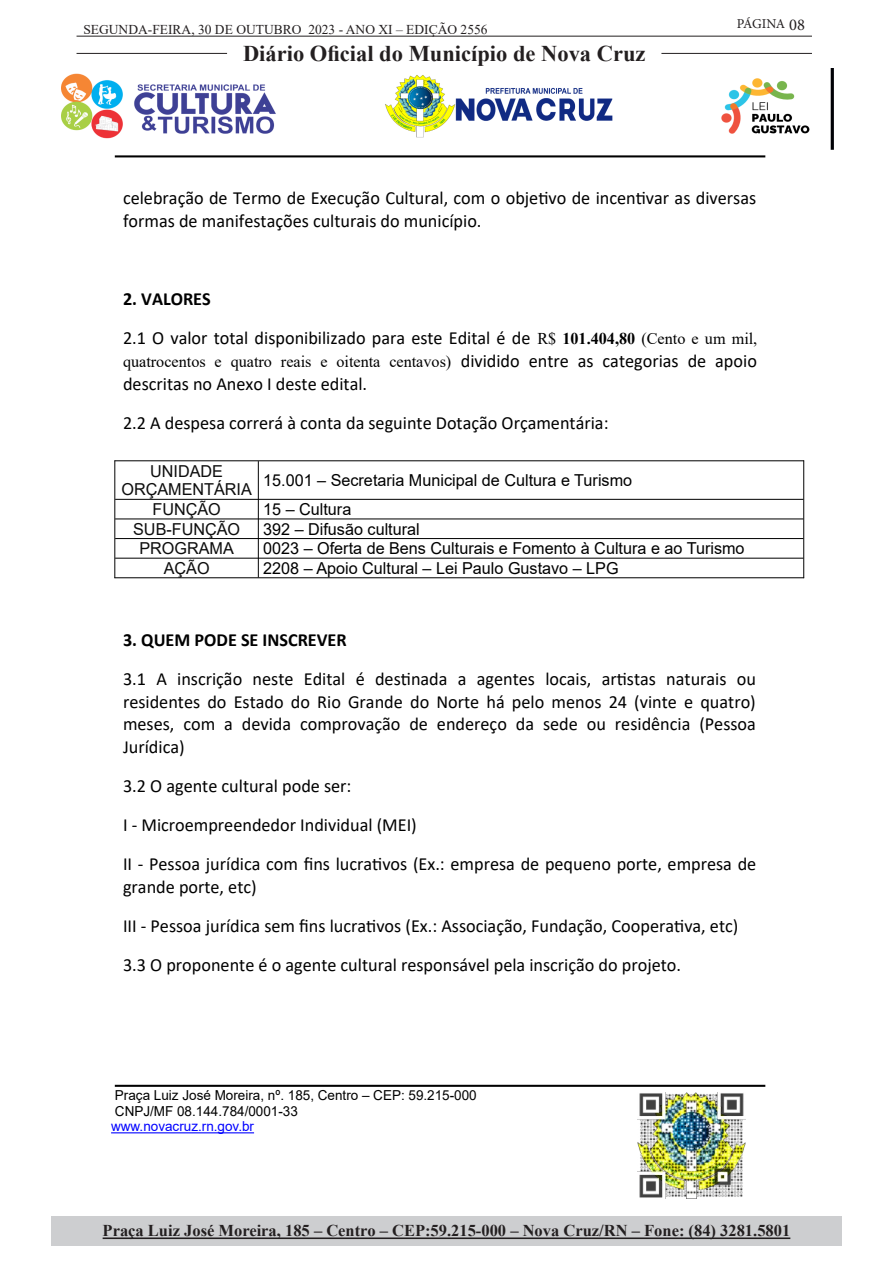
<style>
.page{position:relative;width:893px;height:1263px;background:#fff}
.page>*{position:absolute;margin:0;border:0;box-sizing:border-box;transform-origin:0 0}
.t1{font:700 22.5px "Times New Roman";color:#231f20}
.t2{font:18.45px/39.2px "Calibri";color:#000}
.t3{font:16.5px "Arial";color:#000}
.t4{font:700 16.5px "Times New Roman";color:#231f20}
.t5{font:16.5px "Times New Roman";color:#000}
.t6{font:16.5px/18.9px "Arial";color:#0d0d0d;text-align:center}
.t7{font:13.65px/15.8px "Arial";color:#000}
.t8{font:13.5px "Times New Roman";color:#231f20}
.t9{font:13.5px "Minion Pro";letter-spacing:-.03em;color:#231f20}
.s1{font-size:16.5px}
.s2{font-weight:700}
.s3{font-family:"Times New Roman";font-size:16.5px}
.s4{font-family:"Times New Roman";font-weight:700;font-size:16.5px}
.s5{font-family:"Calibri";font-size:18.45px}
.s6{color:#00f}
</style>
<div class="page">
<hr style="left:77px;top:36px;width:735px;height:1px;background:#231f20">
<hr style="left:77px;top:53px;width:150px;height:1px;background:#231f20">
<hr style="left:661px;top:53px;width:151px;height:1px;background:#231f20">
<div style="left:51px;top:1216px;width:791px;height:29px;background:#cdced0"></div>
<hr style="left:103px;top:1237px;width:687px;height:2px;background:#231f20">
<hr style="left:114px;top:460px;width:690px;height:1px;background:#000">
<hr style="left:115px;top:499px;width:688px;height:1px;background:#000">
<hr style="left:115px;top:519px;width:688px;height:1px;background:#000">
<hr style="left:115px;top:538px;width:688px;height:1px;background:#000">
<hr style="left:115px;top:558px;width:688px;height:1px;background:#000">
<hr style="left:114px;top:577px;width:690px;height:1px;background:#000">
<hr style="left:114px;top:460px;width:1px;height:118px;background:#000">
<hr style="left:258px;top:461px;width:1px;height:116px;background:#000">
<hr style="left:803px;top:460px;width:1px;height:118px;background:#000">
<hr style="left:111px;top:1132px;width:143px;height:1px;background:#00f">
<hr style="left:115px;top:155px;width:650px;height:2px;background:#000">
<hr style="left:115px;top:1085px;width:650px;height:2px;background:#000">
<img style="left:638px;top:1092px;width:107px;height:106px">
<img style="left:62px;top:68px;width:771px;height:82px">
<p class="t8" style="left:83px;top:20px;width:406px">SEGUNDA-FEIRA, 30 DE OUTUBRO 2023 - ANO XI – EDIÇÃO 2556</p>
<p class="t1" style="left:243px;top:37px;width:404px">Diário Oficial do Município de Nova Cruz</p>
<p class="t9" style="left:737px;top:15px;width:70px">PÁGINA <span class="s1">08</span></p>
<p class="t2" style="left:123px;top:187px;width:635px;line-height:22.6px">celebração de Termo de Execução Cultural, com o objetivo de incentivar as diversas formas de manifestações culturais do município.</p>
<p class="t2" style="left:123px;top:280px;width:636px"><span class="s2">2. VALORES<br></span>2.1 O valor total disponibilizado para este Edital é de <span class="s3">R$</span> <span class="s4">101.404,80</span> <span class="s3">(Cento e um mil,</span></p>
<p class="t5" style="left:123px;top:352px;width:635px">quatrocentos e quatro reais e oitenta centavos) <span class="s5">dividido entre as categorias de apoio</span></p>
<p class="t2" style="left:123px;top:364px;width:487px">descritas no Anexo I deste edital.<br>2.2 A despesa correrá à conta da seguinte Dotação Orçamentária:</p>
<p class="t6" style="left:121px;top:461px;width:132px">UNIDADE<br>ORÇAMENTÁRIA</p>
<p class="t3" style="left:263px;top:471px;width:370px">15.001 – Secretaria Municipal de Cultura e Turismo</p>
<p class="t6" style="left:153px;top:500px;width:70px">FUNÇÃO</p>
<p class="t3" style="left:263px;top:500px;width:90px">15 – Cultura</p>
<p class="t6" style="left:133px;top:519px;width:109px">SUB-FUNÇÃO</p>
<p class="t3" style="left:263px;top:520px;width:158px">392 – Difusão cultural</p>
<p class="t6" style="left:139px;top:539px;width:96px">PROGRAMA</p>
<p class="t3" style="left:263px;top:539px;width:483px">0023 – Oferta de Bens Culturais e Fomento à Cultura e ao Turismo</p>
<p class="t6" style="left:164px;top:559px;width:47px">AÇÃO</p>
<p class="t3" style="left:263px;top:559px;width:357px">2208 – Apoio Cultural – Lei Paulo Gustavo – LPG</p>
<p class="t2" style="left:123px;top:620px;width:634px"><span class="s2">3. QUEM PODE SE INSCREVER<br></span>3.1 A inscrição neste Edital é destinada a agentes locais, artistas naturais ou</p>
<p class="t2" style="left:123px;top:690px;width:634px;line-height:22.6px;text-align:justify">residentes do Estado do Rio Grande do Norte há pelo menos 24 (vinte e quatro) meses, com a devida comprovação de endereço da sede ou residência (Pessoa Jurídica)</p>
<p class="t2" style="left:123px;top:766px;width:635px">3.2 O agente cultural pode ser:<br>I - Microempreendedor Individual (MEI)<br>II - Pessoa jurídica com fins lucrativos (Ex.: empresa de pequeno porte, empresa de</p>
<p class="t2" style="left:123px;top:867px;width:617px">grande porte, etc)<br>III - Pessoa jurídica sem fins lucrativos (Ex.: Associação, Fundação, Cooperativa, etc)<br>3.3 O proponente é o agente cultural responsável pela inscrição do projeto.</p>
<p class="t7" style="left:111px;top:1087px;width:367px">Praça Luiz José Moreira, nº. 185, Centro – CEP: 59.215-000<br>CNPJ/MF 08.144.784/0001-33<br><span class="s6">www.novacruz.rn.gov.br</span></p>
<p class="t4" style="left:103px;top:1219px;width:689px">Praça Luiz José Moreira, 185 – Centro – CEP:59.215-000 – Nova Cruz/RN – Fone: (84) 3281.5801</p>
</div>
